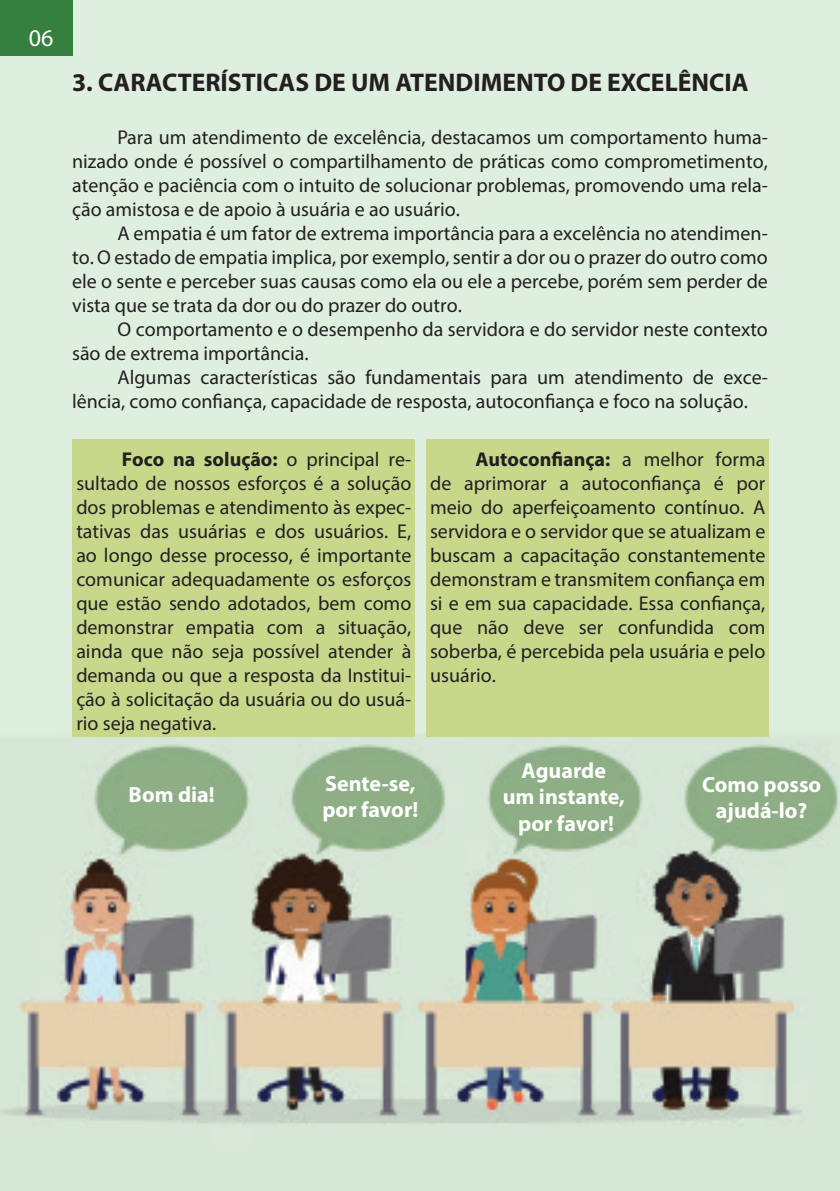
<style>
.page{position:relative;width:840px;height:1191px;background:#fff}
.page>*{position:absolute;margin:0;border:0;box-sizing:border-box;transform-origin:0 0}
.t1{font:700 25.6px "Myriad Pro";color:#231f20}
.t2{font:24px "Myriad Pro";color:#fff}
.t3{font:700 22px/26.4px "Myriad Pro";color:#fff;text-align:center}
.t4{font:20px/24px "Myriad Pro";color:#231f20;text-align:justify}
.s1{font-weight:700}
</style>
<div class="page">
<img style="left:0;top:0;width:839px;height:1191px">
<div style="left:73px;top:439px;width:342px;height:298px;background:#c8d88a"></div>
<div style="left:426px;top:439px;width:342px;height:298px;background:#c8d88a"></div>
<div style="left:0;top:0;width:72px;height:55px;background:#35803e"></div>
<p class="t2" style="left:29px;top:23px;width:26px">06</p>
<p class="t1" style="left:72px;top:66px;width:677px">3. CARACTERÍSTICAS DE UM ATENDIMENTO DE EXCELÊNCIA</p>
<p class="t4" style="left:72px;top:125px;width:697px;text-indent:45px">Para um atendimento de excelência, destacamos um comportamento huma&shy;nizado onde é possível o compartilhamento de práticas como comprometimento, atenção e paciência com o intuito de solucionar problemas, promovendo uma rela&shy;ção amistosa e de apoio à usuária e ao usuário.</p>
<p class="t4" style="left:72px;top:221px;width:697px;text-indent:45px">A empatia é um fator de extrema importância para a excelência no atendimen&shy;to. O estado de empatia implica, por exemplo, sentir a dor ou o prazer do outro como ele o sente e perceber suas causas como ela ou ele a percebe, porém sem perder de vista que se trata da dor ou do prazer do outro.</p>
<p class="t4" style="left:72px;top:317px;width:697px;text-indent:45px">O comportamento e o desempenho da servidora e do servidor neste contexto são de extrema importância.</p>
<p class="t4" style="left:72px;top:365px;width:697px;text-indent:45px">Algumas características são fundamentais para um atendimento de exce&shy;lência, como confiança, capacidade de resposta, autoconfiança e foco na solução.</p>
<p class="t4" style="left:430px;top:447px;width:336px;text-indent:45px"><span class="s1">Autoconfiança:</span> a melhor forma de aprimorar a autoconfiança é por meio do aperfeiçoamento contínuo. A servidora e o servidor que se atualizam e buscam a capacitação constantemente demonstram e transmitem confiança em si e em sua capacidade. Essa confiança, que não deve ser confundida com soberba, é percebida pela usuária e pelo usuário.</p>
<p class="t4" style="left:76px;top:447px;width:336px;text-indent:45px"><span class="s1">Foco na solução:</span> o principal re&shy;sultado de nossos esforços é a solução dos problemas e atendimento às expec&shy;tativas das usuárias e dos usuários. E, ao longo desse processo, é importante comunicar adequadamente os esforços que estão sendo adotados, bem como demonstrar empatia com a situação, ainda que não seja possível atender à demanda ou que a resposta da Institui&shy;ção à solicitação da usuária ou do usuá&shy;rio seja negativa.</p>
<p class="t3" style="left:502px;top:756px;width:124px">Aguarde<br>um instante, por favor!</p>
<p class="t3" style="left:128px;top:780px;width:88px">Bom dia!</p>
<p class="t3" style="left:322px;top:769px;width:97px;text-align:left">Sente-se, por favor!</p>
<p class="t3" style="left:701px;top:770px;width:121px">Como posso ajudá-lo?</p>
</div>
